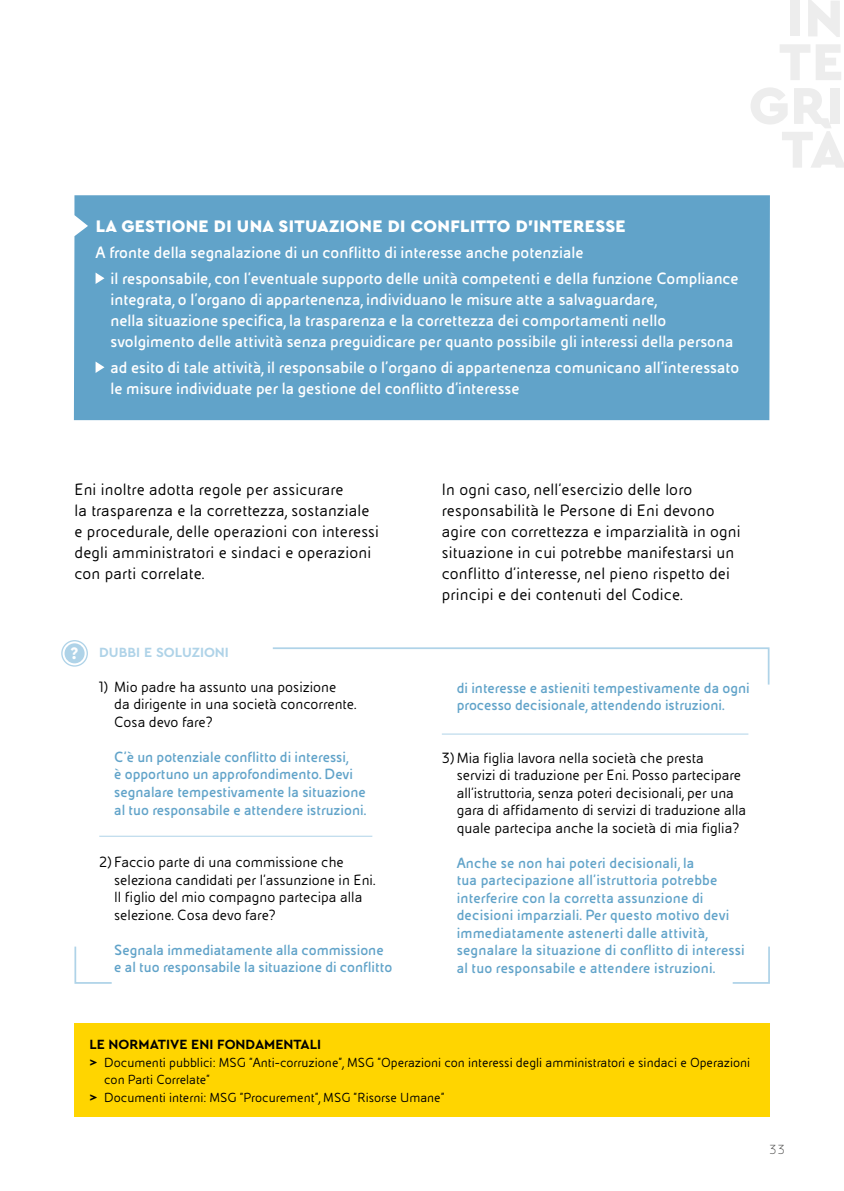
<style>
.page{position:relative;width:844px;height:1191px;background:#fff}
.page>*{position:absolute;margin:0;border:0;box-sizing:border-box;transform-origin:0 0}
.t1{font:700 17.5px/21px "Eni Exp";color:#fff}
.t2{font:17.5px/21px "Eni Exp";letter-spacing:.01em;color:#000}
.t3{font:900 17.5px "Cera PRO";letter-spacing:.02em;color:#fff}
.t4{font:700 17.5px "Cera PRO";color:#fff}
.t5{font:700 15.75px/17.5px "Eni Exp";color:#61a3c9}
.t6{font:15.75px/17.5px "Eni Exp";color:#000}
.t7{font:14px "Eni Exp";color:#000}
.t8{font:700 14px "Cera PRO";color:#000}
.t9{font:700 14px "Cera PRO";color:#afd3e8}
.t10{font:300 14px "Eni Exp";color:#575756}
.s1{font-family:"Cera PRO";font-weight:700}
</style>
<div class="page">
<div style="left:74px;top:195px;width:695px;height:225px;background:#61a3c9"></div>
<svg style="left:95px;top:272px;width:9px;height:12px"></svg>
<svg style="left:95px;top:361px;width:9px;height:12px"></svg>
<div style="left:65px;top:643px;width:20px;height:20px;background:#afd3e8;border-radius:50%"></div>
<div style="left:61px;top:640px;width:27px;height:26px;border:1px solid #afd3e8;border-radius:50%"></div>
<hr style="left:99px;top:835px;width:273px;height:1px;background:#afd3e8">
<hr style="left:441px;top:733px;width:307px;height:1px;background:#afd3e8">
<div style="left:74px;top:1023px;width:695px;height:93px;background:#ffd500"></div>
<svg style="left:272px;top:647px;width:498px;height:38px"></svg>
<svg style="left:732px;top:946px;width:38px;height:38px"></svg>
<svg style="left:74px;top:946px;width:38px;height:38px"></svg>
<p class="t3" style="left:96px;top:214px;width:531px">LA GESTIONE DI UNA SITUAZIONE DI CONFLITTO D’INTERESSE</p>
<p class="t1" style="left:110px;top:239px;width:629px;line-height:25.9px;text-indent:-15px">A fronte della segnalazione di un conflitto di interesse anche potenziale<br>il responsabile, con l’eventuale supporto delle unità competenti e della funzione Compliance</p>
<p class="t1" style="left:110px;top:289px;width:624px">integrata, o l’organo di appartenenza, individuano le misure atte a salvaguardare,<br>nella situazione specifica, la trasparenza e la correttezza dei comportamenti nello svolgimento delle attività senza preguidicare per quanto possibile gli interessi della persona</p>
<p class="t1" style="left:110px;top:357px;width:630px">ad esito di tale attività, il responsabile o l’organo di appartenenza comunicano all’interessato le misure individuate per la gestione del conflitto d’interesse</p>
<p class="t2" style="left:74px;top:480px;width:306px">Eni inoltre adotta regole per assicurare<br>la trasparenza e la correttezza, sostanziale e procedurale, delle operazioni con interessi degli amministratori e sindaci e operazioni con parti correlate.</p>
<p class="t2" style="left:441px;top:480px;width:300px">In ogni caso, nell’esercizio delle loro responsabilità le Persone di Eni devono agire con correttezza e imparzialità in ogni situazione in cui potrebbe manifestarsi un conflitto d’interesse, nel pieno rispetto dei principi e dei contenuti del Codice.</p>
<p class="t4" style="left:71px;top:641px;width:9px">?</p>
<p class="t9" style="left:99px;top:643px;width:131px">DUBBI E SOLUZIONI</p>
<p class="t6" style="left:114px;top:678px;width:243px;text-indent:-15px">1) Mio padre ha assunto una posizione<br>da dirigente in una società concorrente.<br>Cosa devo fare?</p>
<p class="t5" style="left:114px;top:748px;width:253px">C’è un potenziale conflitto di interessi,<br>è opportuno un approfondimento. Devi segnalare tempestivamente la situazione al tuo responsabile e attendere istruzioni.</p>
<p class="t6" style="left:114px;top:853px;width:262px;text-indent:-15px">2) Faccio parte di una commissione che seleziona candidati per l’assunzione in Eni.<br>Il figlio del mio compagno partecipa alla selezione. Cosa devo fare?</p>
<p class="t5" style="left:114px;top:941px;width:279px">Segnala immediatamente alla commissione e al tuo responsabile la situazione di conflitto</p>
<p class="t5" style="left:456px;top:679px;width:294px">di interesse e astieniti tempestivamente da ogni processo decisionale, attendendo istruzioni.</p>
<p class="t6" style="left:456px;top:749px;width:291px;text-indent:-15px">3)Mia figlia lavora nella società che presta servizi di traduzione per Eni. Posso partecipare all’istruttoria, senza poteri decisionali, per una gara di affidamento di servizi di traduzione alla quale partecipa anche la società di mia figlia?</p>
<p class="t5" style="left:456px;top:854px;width:289px">Anche se non hai poteri decisionali, la<br>tua partecipazione all’istruttoria potrebbe interferire con la corretta assunzione di decisioni imparziali. Per questo motivo devi immediatamente astenerti dalle attività, segnalare la situazione di conflitto di interessi al tuo responsabile e attendere istruzioni.</p>
<p class="t8" style="left:89px;top:1035px;width:233px">LE NORMATIVE ENI FONDAMENTALI</p>
<p class="t7" style="left:89px;top:1055px;width:662px"><span class="s1">&gt;</span> Documenti pubblici: MSG “Anti-corruzione”, MSG “Operazioni con interessi degli amministratori e sindaci e Operazioni</p>
<p class="t7" style="left:104px;top:1072px;width:107px">con Parti Correlate”</p>
<p class="t7" style="left:89px;top:1090px;width:356px"><span class="s1">&gt;</span> Documenti interni: MSG “Procurement”, MSG “Risorse Umane”</p>
<p class="t10" style="left:769px;top:1142px;width:17px">33</p>
</div>
